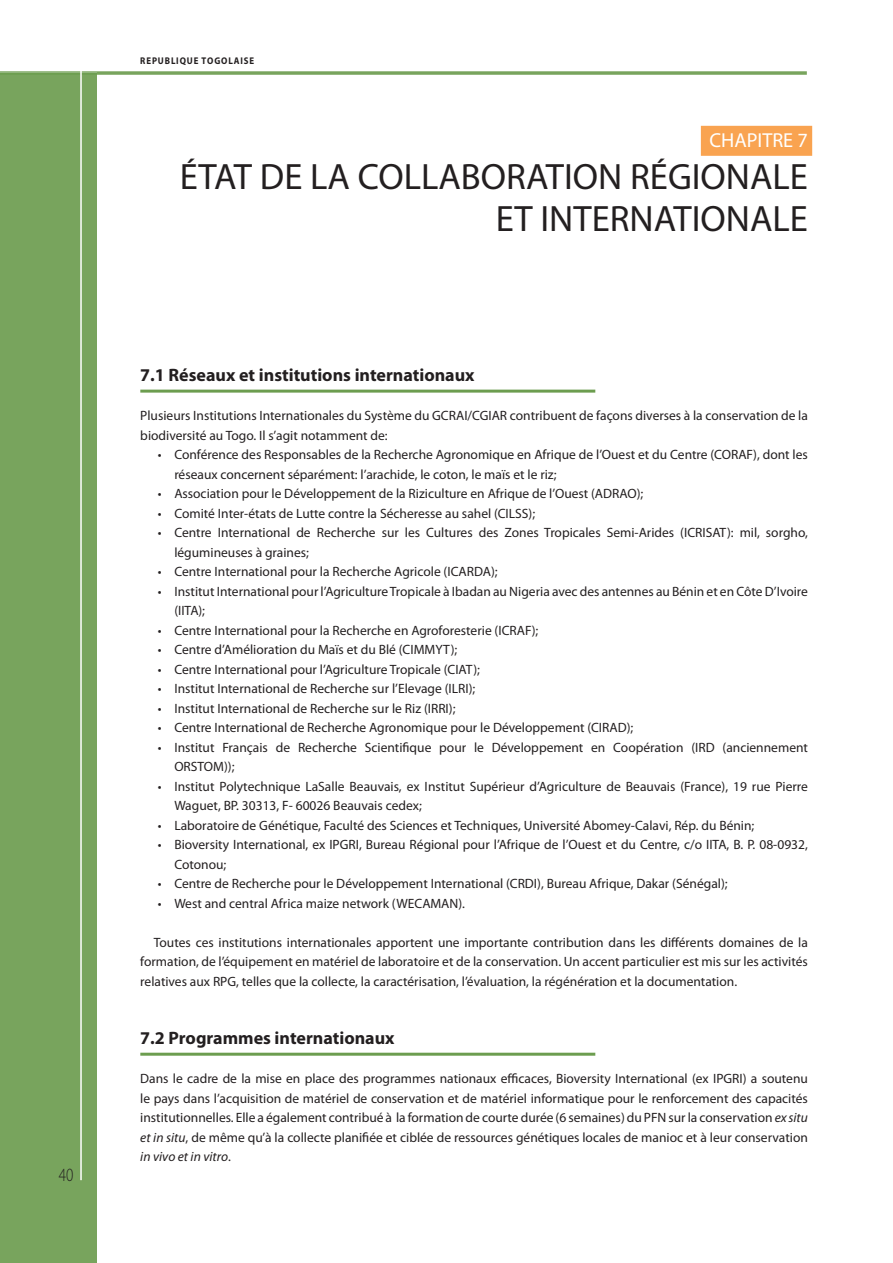
<style>
.page{position:relative;width:893px;height:1263px;background:#fff}
.page>*{position:absolute;margin:0;border:0;box-sizing:border-box;transform-origin:0 0}
.t1{font:36.75px/42px "Myriad Pro";color:#231f20;text-align:right}
.t2{font:20.25px "Myriad Pro";color:#fff}
.t3{font:300 18.75px "Myriad Pro";color:#231f20;scale:.8 1}
.t4{font:700 18px "Myriad Pro";color:#231f20}
.t5{font:13.5px/19.5px "Myriad Pro";color:#231f20}
.t6{font:700 9.75px "Myriad Pro";letter-spacing:.1em;color:#231f20;scale:.9 1}
.s1{font-style:italic}
</style>
<div class="page">
<div style="left:0;top:75px;width:97px;height:1188px;background:#78a45d"></div>
<svg style="left:0;top:71px;width:807px;height:4px;background:#8ab072"></svg>
<hr style="left:0;top:72px;width:97px;height:3px;background:#6d9e50">
<hr style="left:80px;top:64px;width:2px;height:1116px;background:#fff">
<div style="left:701px;top:126px;width:111px;height:30px;background:#f9a350"></div>
<hr style="left:140px;top:390px;width:455px;height:3px;background:#6c9d4f">
<hr style="left:140px;top:1053px;width:455px;height:3px;background:#6c9d4f">
<h3 class="t3" style="left:59px;top:1163px;width:20px">40</h3>
<p class="t6" style="left:140px;top:55px;width:128px">REPUBLIQUE TOGOLAISE</p>
<h2 class="t2" style="left:709px;top:128px;width:100px">CHAPITRE 7</h2>
<h1 class="t1" style="left:180px;top:155px;width:629px">ÉTAT DE LA COLLABORATION RÉGIONALE<br>ET INTERNATIONALE</h1>
<h3 class="t4" style="left:140px;top:363px;width:336px">7.1 Réseaux et institutions internationaux</h3>
<p class="t5" style="left:140px;top:406px;width:669px">Plusieurs Institutions Internationales du Système du GCRAI/CGIAR contribuent de façons diverses à la conservation de la biodiversité au Togo. Il s’agit notamment de:</p>
<p class="t5" style="left:174px;top:445px;width:635px;text-indent:-17px">• Conférence des Responsables de la Recherche Agronomique en Afrique de l’Ouest et du Centre (CORAF), dont les réseaux concernent séparément: l’arachide, le coton, le maïs et le riz;</p>
<p class="t5" style="left:158px;top:484px;width:487px">• Association pour le Développement de la Riziculture en Afrique de l’Ouest (ADRAO);</p>
<p class="t5" style="left:158px;top:503px;width:379px">• Comité Inter-états de Lutte contre la Sécheresse au sahel (CILSS);</p>
<p class="t5" style="left:174px;top:523px;width:635px;text-indent:-17px">• Centre International de Recherche sur les Cultures des Zones Tropicales Semi-Arides (ICRISAT): mil, sorgho, légumineuses à graines;</p>
<p class="t5" style="left:158px;top:562px;width:341px">• Centre International pour la Recherche Agricole (ICARDA);</p>
<p class="t5" style="left:174px;top:581px;width:635px;text-indent:-17px">• Institut International pour l’Agriculture Tropicale à Ibadan au Nigeria avec des antennes au Bénin et en Côte D’Ivoire (IITA);</p>
<p class="t5" style="left:158px;top:620px;width:382px">• Centre International pour la Recherche en Agroforesterie (ICRAF);</p>
<p class="t5" style="left:158px;top:639px;width:301px">• Centre d’Amélioration du Maïs et du Blé (CIMMYT);</p>
<p class="t5" style="left:158px;top:659px;width:324px">• Centre International pour l’Agriculture Tropicale (CIAT);</p>
<p class="t5" style="left:158px;top:678px;width:319px">• Institut International de Recherche sur l’Elevage (ILRI);</p>
<p class="t5" style="left:158px;top:698px;width:299px">• Institut International de Recherche sur le Riz (IRRI);</p>
<p class="t5" style="left:158px;top:717px;width:477px">• Centre International de Recherche Agronomique pour le Développement (CIRAD);</p>
<p class="t5" style="left:174px;top:737px;width:635px;text-indent:-17px">• Institut Français de Recherche Scientifique pour le Développement en Coopération (IRD (anciennement<br>ORSTOM));</p>
<p class="t5" style="left:174px;top:776px;width:635px;text-indent:-17px">• Institut Polytechnique LaSalle Beauvais, ex Institut Supérieur d’Agriculture de Beauvais (France), 19 rue Pierre<br>Waguet, BP. 30313, F- 60026 Beauvais cedex;</p>
<p class="t5" style="left:158px;top:815px;width:598px">• Laboratoire de Génétique, Faculté des Sciences et Techniques, Université Abomey-Calavi, Rép. du Bénin;</p>
<p class="t5" style="left:174px;top:834px;width:635px;text-indent:-17px">• Bioversity International, ex IPGRI, Bureau Régional pour l’Afrique de l’Ouest et du Centre, c/o IITA, B. P. 08-0932,<br>Cotonou;</p>
<p class="t5" style="left:158px;top:873px;width:571px">• Centre de Recherche pour le Développement International (CRDI), Bureau Afrique, Dakar (Sénégal);</p>
<p class="t5" style="left:158px;top:893px;width:309px">• West and central Africa maize network (WECAMAN).</p>
<p class="t5" style="left:140px;top:932px;width:669px;text-align:justify;text-indent:14px">Toutes ces institutions internationales apportent une importante contribution dans les différents domaines de la formation, de l’équipement en matériel de laboratoire et de la conservation. Un accent particulier est mis sur les activités relatives aux RPG, telles que la collecte, la caractérisation, l’évaluation, la régénération et la documentation.</p>
<h3 class="t4" style="left:140px;top:1026px;width:256px">7.2 Programmes internationaux</h3>
<p class="t5" style="left:140px;top:1069px;width:669px;text-align:justify">Dans le cadre de la mise en place des programmes nationaux efficaces, Bioversity International (ex IPGRI) a soutenu le pays dans l’acquisition de matériel de conservation et de matériel informatique pour le renforcement des capacités institutionnelles. Elle a également contribué à la formation de courte durée (6 semaines) du PFN sur la conservation <span class="s1">ex situ et in situ</span>, de même qu’à la collecte planifiée et ciblée de ressources génétiques locales de manioc et à leur conservation <span class="s1">in vivo et in vitro</span>.</p>
</div>
